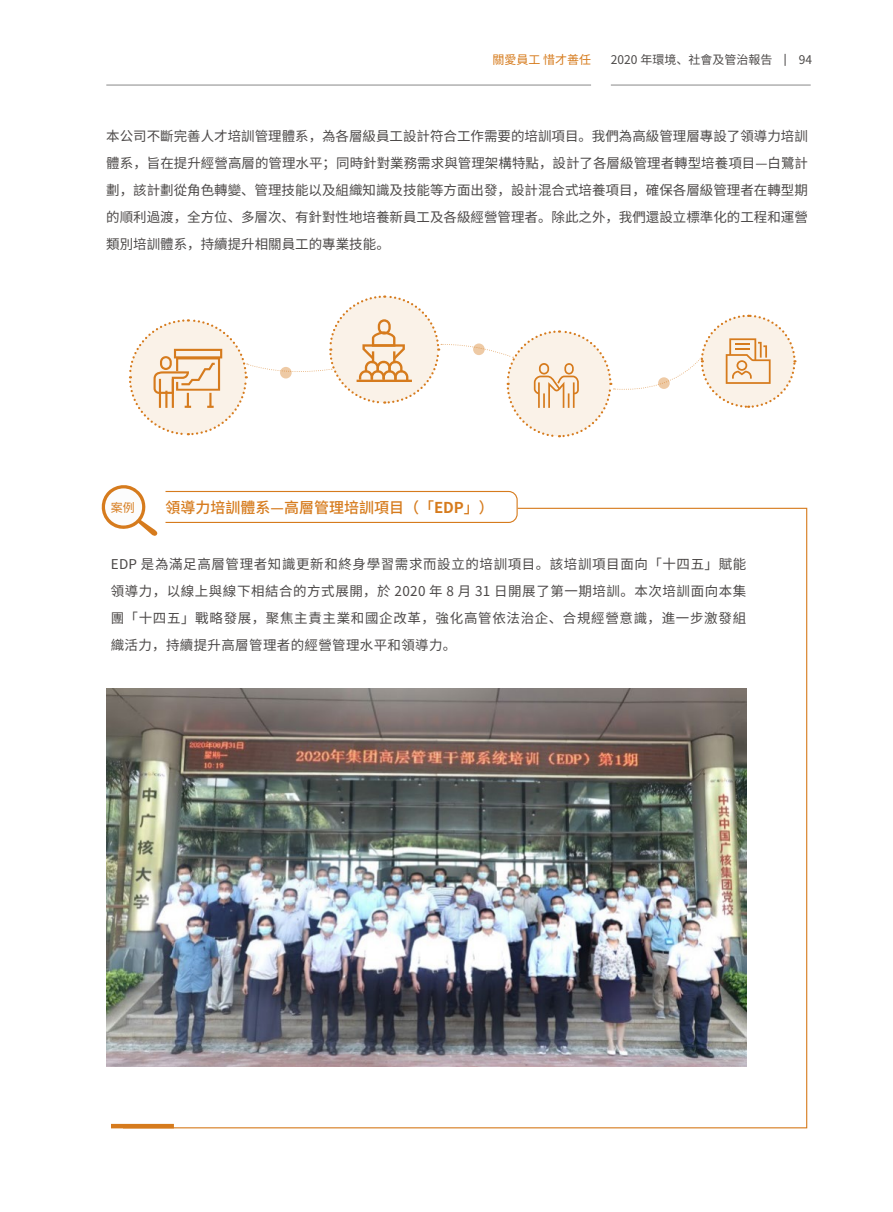
<style>
.page{position:relative;width:893px;height:1212px;background:#fff}
.page>*{position:absolute;margin:0;border:0;box-sizing:border-box;transform-origin:0 0}
.t1{font:500 15px "Source Han Sans CN";color:#d67b1d}
.t2{font:13.5px/27px "Source Han Sans CN";letter-spacing:.01em;color:#4c4948;text-align:justify}
.t3{font:12px "Source Han Sans CN";color:#4c4948}
.t4{font:12px "Source Han Sans CN";color:#d67b1d}
.s1{font-weight:700}
</style>
<div class="page">
<svg style="left:785px;top:54px;width:1px;height:12px"></svg>
<hr style="left:611px;top:85px;width:200px;height:1px;background:#898989">
<hr style="left:106px;top:85px;width:485px;height:1px;background:#898989">
<svg style="left:101px;top:485px;width:45px;height:44px"></svg>
<div style="left:105px;top:488px;width:37px;height:37px;background:#fcfcfc;border-radius:50%"></div>
<svg style="left:165px;top:490px;width:353px;height:17px"></svg>
<svg style="left:122px;top:507px;width:686px;height:622px"></svg>
<hr style="left:111px;top:1124px;width:63px;height:4px;background:#d67b1d">
<img style="left:106px;top:688px;width:640px;height:379px">
<svg style="left:128px;top:295px;width:669px;height:143px"></svg>
<p class="t4" style="left:492px;top:53px;width:100px">關愛員工 惜才善任</p>
<p class="t3" style="left:611px;top:53px;width:163px">2020 年環境、社會及管治報告</p>
<p class="t3" style="left:799px;top:53px;width:15px">94</p>
<p class="t2" style="left:106px;top:123px;width:703px">本公司不斷完善人才培訓管理體系，為各層級員工設計符合工作需要的培訓項目。我們為高級管理層專設了領導力培訓體系，旨在提升經營高層的管理水平；同時針對業務需求與管理架構特點，設計了各層級管理者轉型培養項目—白鷺計劃，該計劃從角色轉變、管理技能以及組織知識及技能等方面出發，設計混合式培養項目，確保各層級管理者在轉型期的順利過渡，全方位、多層次、有針對性地培養新員工及各級經營管理者。除此之外，我們還設立標準化的工程和運營類別培訓體系，持續提升相關員工的專業技能。</p>
<p class="t4" style="left:111px;top:501px;width:25px">案例</p>
<p class="t1" style="left:166px;top:499px;width:330px">領導力培訓體系—高層管理培訓項目（「<span class="s1">EDP</span>」）</p>
<p class="t2" style="left:111px;top:551px;width:637px">EDP 是為滿足高層管理者知識更新和終身學習需求而設立的培訓項目。該培訓項目面向「十四五」賦能領導力，以線上與線下相結合的方式展開，於 2020 年 8 月 31 日開展了第一期培訓。本次培訓面向本集團「十四五」戰略發展，聚焦主責主業和國企改革，強化高管依法治企、合規經營意識，進一步激發組織活力，持續提升高層管理者的經營管理水平和領導力。</p>
</div>
